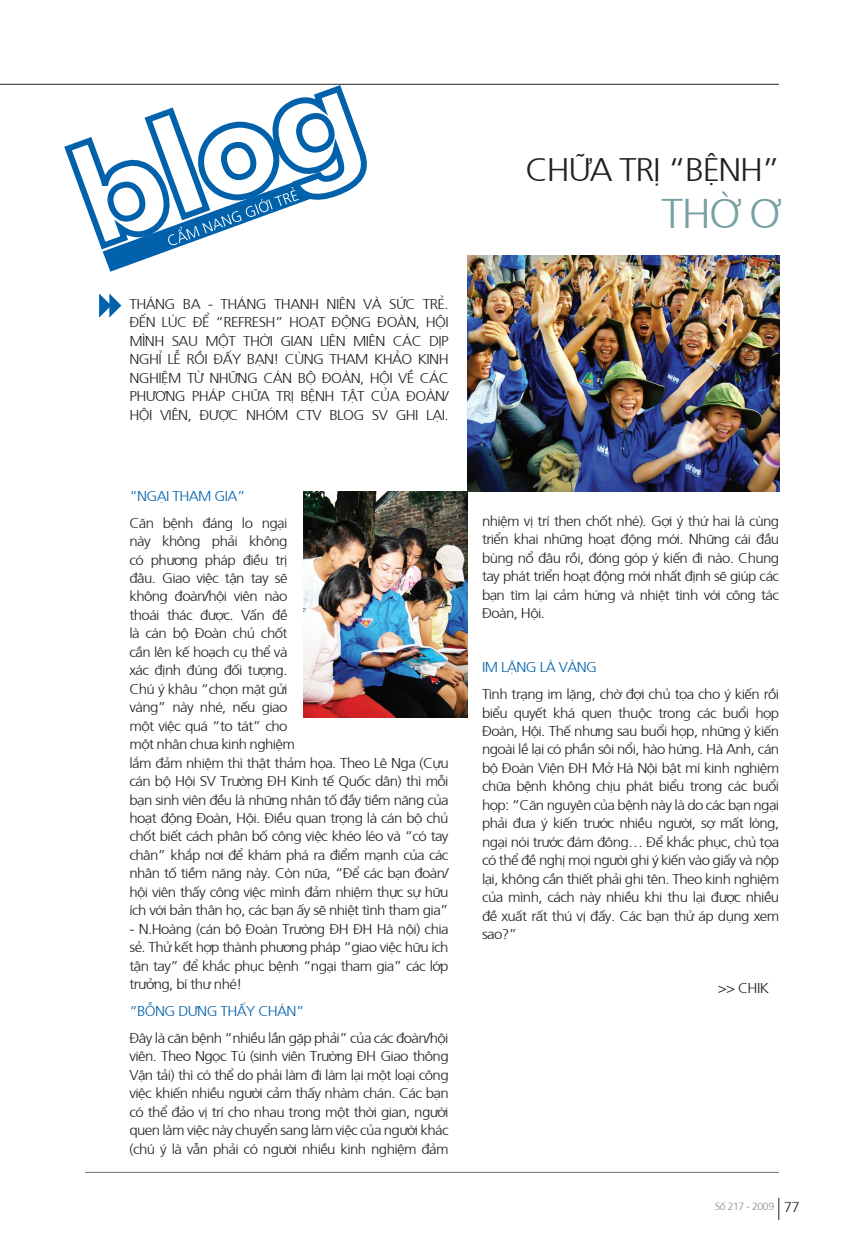
<style>
.page{position:relative;width:864px;height:1242px;background:#fff}
.page>*{position:absolute;margin:0;border:0;box-sizing:border-box;transform-origin:0 0}
.t1{font:300 41.4px "Frutiger";color:#76a1a2;scale:1.05 1}
.t2{font:300 32.55px "Frutiger";letter-spacing:-.04em;color:#231f20;scale:1.05 1}
.t3{font:300 14.25px/18.5px "Frutiger";letter-spacing:-.04em;color:#231f20;text-align:justify;scale:1.05 1}
.t4{font:300 14.25px "Frutiger";letter-spacing:-.04em;color:#0161ab;scale:1.05 1}
.t5{font:300 10.5px "Frutiger";letter-spacing:-.04em;color:#838c91}
.s1{font-size:14.25px;color:#231f20}
</style>
<div class="page">
<svg style="left:60px;top:83px;width:313px;height:170px"></svg>
<svg style="left:103px;top:177px;width:211px;height:95px"></svg>
<img style="left:467px;top:255px;width:312px;height:237px">
<img style="left:304px;top:491px;width:163px;height:227px">
<svg style="left:99px;top:293px;width:22px;height:24px"></svg>
<hr style="left:0;top:84px;width:778px;height:1px;background:#262324">
<hr style="left:85px;top:1172px;width:693px;height:1px;background:#6c6d70">
<svg style="left:778px;top:1198px;width:1px;height:22px"></svg>
<p class="t3" style="left:129px;top:294px;width:305px">Tháng Ba - Tháng Thanh niên và sức trẻ.<br>Đến lúc để “refresh” hoạt động Đoàn, Hội mình sau một thời gian liên miên các dịp nghỉ lễ rồi đấy bạn! Cùng tham khảo kinh nghiệm từ những cán bộ Đoàn, Hội về các phương pháp chữa trị bệnh tật của đoàn/ hội viên, được nhóm CTV Blog SV ghi lại.</p>
<p class="t4" style="left:129px;top:486px;width:112px">“Ngại tham gia”</p>
<p class="t3" style="left:129px;top:512px;width:305px;text-align:left">Căn bệnh đáng lo ngại<br>này không phải không<br>có phương pháp điều trị<br>đâu. Giao việc tận tay sẽ<br>không đoàn/hội viên nào<br>thoái thác được. Vấn đề<br>là cán bộ Đoàn chủ chốt<br>cần lên kế hoạch cụ thể và<br>xác định đúng đối tượng.<br>Chú ý khâu “chọn mặt gửi<br>vàng” này nhé, nếu giao<br>một việc quá “to tát” cho<br>một nhân chưa kinh nghiệm<br>lắm đảm nhiệm thì thật thảm họa. Theo Lê Nga (C ựu cán bộ Hội SV Trường ĐH Kinh tế Quốc dân) thì mỗi bạn sinh viên đều là những nhân tố đầy tiềm năng của hoạt động Đoàn, Hội. Điều quan trọng là cán bộ chủ chốt biết cách phân bố công việc khéo léo và “có tay chân” khắp nơi để khám phá ra điểm mạnh của các nhân tố tiềm năng này. Còn nữa, “Để các bạn đoàn/ hội viên thấy công việc mình đảm nhiệm thực sự hữu ích với bản thân họ, các bạn ấy sẽ nhiệt tình tham gia”</p>
<p class="t3" style="left:129px;top:918px;width:305px">- N.Hoàng (cán bộ Đoàn Trường ĐH ĐH Hà nội) chia sẻ. Thử kết hợp thành phương pháp “giao việc hữu ích tận tay” để khắc phục bệnh “ngại tham gia” các lớp trưởng, bí thư nhé!</p>
<p class="t4" style="left:129px;top:1001px;width:168px">“Bỗng dưng thấy chán”</p>
<p class="t3" style="left:129px;top:1028px;width:305px">Đây là căn bệnh “nhiều lần gặp phải” của các đoàn/hội viên. Theo Ngọc Tú (sinh viên Trường ĐH Giao thông Vận tải) thì có thể do phải làm đi làm lại một loại công việc khiến nhiều người cảm thấy nhàm chán. Các bạn có thể đảo vị trí cho nhau trong một thời gian, người quen làm việc này chuyển sang làm việc của người khác (chú ý là vẫn phải có người nhiều kinh nghiệm đảm</p>
<h2 class="t2" style="left:525px;top:147px;width:244px">Chữa trị “bệnh”</h2>
<h1 class="t1" style="left:661px;top:184px;width:108px">thờ ơ</h1>
<p class="t3" style="left:482px;top:511px;width:284px">nhiệm vị trí then chốt nhé). Gợi ý thứ hai là cùng triển khai những hoạt động mới. Những cái đầu bùng nổ đâu rồi, đóng góp ý kiến đi nào. Chung tay phát triển hoạt động mới nhất định sẽ giúp các bạn tìm lại cảm hứng và nhiệt tình với công tác Đoàn, Hội.</p>
<p class="t4" style="left:482px;top:657px;width:111px">Im lặng là vàng</p>
<p class="t3" style="left:482px;top:684px;width:284px">Tình trạng im lặng, chờ đợi chủ tọa cho ý kiến rồi biểu quyết khá quen thuộc trong các buổi họp Đoàn, Hội. Thế nhưng sau buổi họp, những ý kiến ngoài lề lại có phần sôi nổi, hào hứng. Hà Anh, cán bộ Đoàn Viện ĐH Mở Hà Nội bật mí kinh nghiệm chữa bệnh không chịu phát biểu trong các buổi họp: “Căn nguyên của bệnh này là do các bạn ngại phải đưa ý kiến trước nhiều người, sợ mất lòng, ngại nói trước đám đông… Để khắc phục, chủ tọa có thể đề nghị mọi người ghi ý kiến vào giấy và nộp lại, không cần thiết phải ghi tên. Theo kinh nghiệm của mình, cách này nhiều khi thu lại được nhiều đề xuất rất thú vị đấy. C ác bạn thử áp dụng xem sao?”</p>
<p class="t3" style="left:717px;top:978px;width:50px">&gt;&gt; Chik</p>
<p class="t5" style="left:714px;top:1198px;width:86px">Số 217 - 2009 <span class="s1">77</span></p>
</div>
